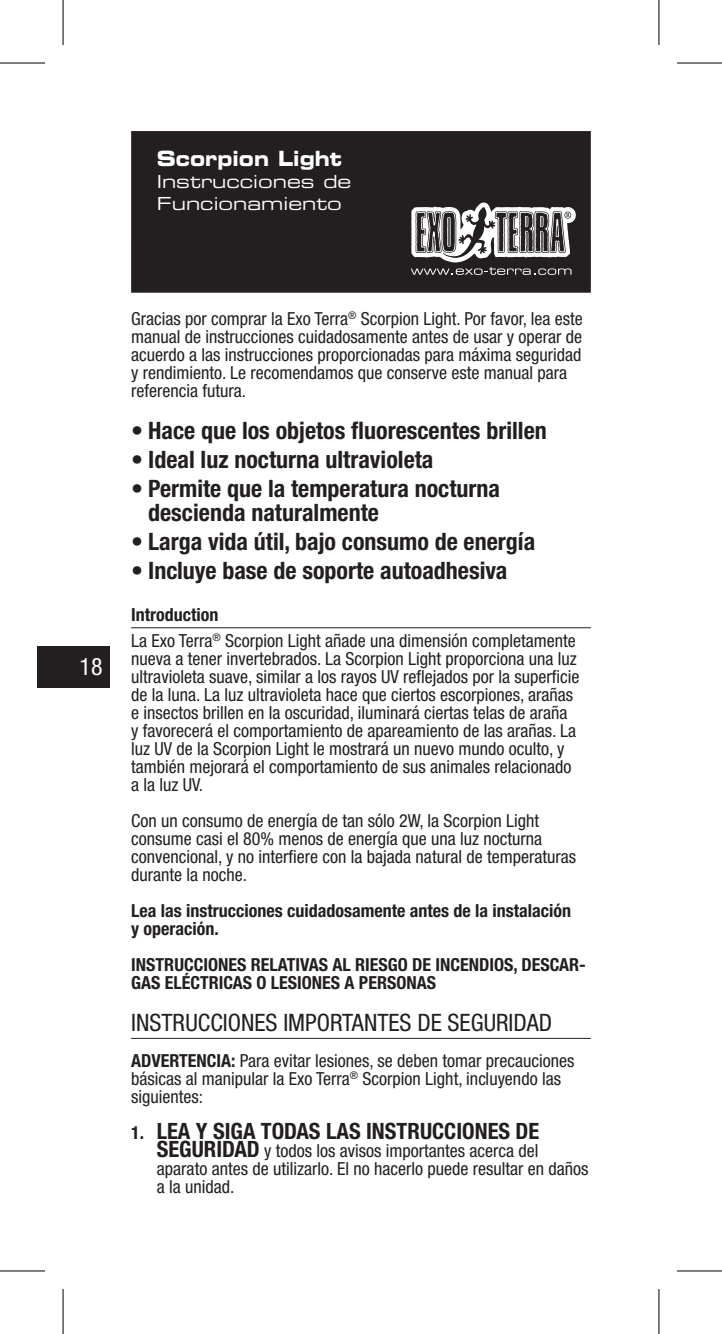
<style>
.page{position:relative;width:722px;height:1334px;background:#fff}
.page>*{position:absolute;margin:0;border:0;box-sizing:border-box;transform-origin:0 0}
.t1{font:700 condensed 24px/24px "Helvetica Neue";color:#231f20}
.t2{font:condensed 24px "Helvetica Neue";color:#231f20}
.t3{font:condensed 24px "Helvetica Neue";color:#fff}
.t4{font:700 condensed 22.5px "Helvetica Neue";color:#231f20}
.t5{font:21px "Eurostile Bold Extended Two";color:#fff;scale:.88 1}
.t6{font:condensed 18px/18px "Helvetica Neue";color:#231f20}
.t7{font:700 condensed 18px/18px "Helvetica Neue";color:#231f20}
.t8{font:18px/21.6px "Eurostile Extended Two";color:#fff}
.s1{font-weight:700}
.s2{font-size:18px}
.s3{font-weight:700;font-size:22.5px}
</style>
<div class="page">
<div style="left:37px;top:646px;width:73px;height:41px;background:#231f20"></div>
<hr style="left:131px;top:627px;width:459px;height:1px;background:#231f20">
<hr style="left:131px;top:1038px;width:459px;height:1px;background:#231f20">
<div style="left:133px;top:133px;width:456px;height:158px;background:#231f20"></div>
<div style="left:131px;top:131px;width:459px;height:162px;border:3px solid #231f20"></div>
<svg style="left:410px;top:202px;width:165px;height:73px"></svg>
<svg style="left:659px;top:0;width:1px;height:45px"></svg>
<svg style="left:659px;top:1289px;width:1px;height:45px"></svg>
<hr style="left:0;top:62px;width:45px;height:2px;background:#000">
<hr style="left:676px;top:62px;width:45px;height:2px;background:#000">
<hr style="left:0;top:1270px;width:45px;height:1px;background:#000">
<hr style="left:676px;top:1270px;width:45px;height:1px;background:#000">
<hr style="left:62px;top:0;width:2px;height:45px;background:#000">
<hr style="left:62px;top:1289px;width:2px;height:45px;background:#000">
<hr style="left:658px;top:0;width:1px;height:45px;background:#000">
<hr style="left:658px;top:1289px;width:1px;height:45px;background:#000">
<p class="t5" style="left:157px;top:144px;width:212px">Scorpion Light</p>
<p class="t8" style="left:157px;top:170px;width:196px">Instrucciones de<br>Funcionamiento</p>
<h1 class="t3" style="left:79px;top:652px;width:25px">18</h1>
<p class="t6" style="left:131px;top:309px;width:453px">Gracias por comprar la Exo Terra<sup>®</sup> Scorpion Light. Por favor, lea este manual de instrucciones cuidadosamente antes de usar y operar de acuerdo a las instrucciones proporcionadas para máxima seguridad y rendimiento. Le recomendamos que conserve este manual para referencia futura.</p>
<h1 class="t1" style="left:131px;top:418px;width:417px">• Hace que los objetos fluorescentes brillen</h1>
<h1 class="t1" style="left:131px;top:447px;width:304px">• Ideal luz nocturna ultravioleta</h1>
<h1 class="t1" style="left:148px;top:476px;width:353px;text-indent:-17px">• Permite que la temperatura nocturna descienda naturalmente</h1>
<h1 class="t1" style="left:131px;top:529px;width:405px">• Larga vida útil, bajo consumo de energía</h1>
<h1 class="t1" style="left:131px;top:558px;width:377px">• Incluye base de soporte autoadhesiva</h1>
<p class="t6" style="left:131px;top:601px;width:446px;line-height:26.4px"><span class="s1">Introduction<br></span>La Exo Terra<sup>®</sup> Scorpion Light añade una dimensión completamente</p>
<p class="t6" style="left:131px;top:649px;width:449px">nueva a tener invertebrados. La Scorpion Light proporciona una luz ultravioleta suave, similar a los rayos UV reflejados por la superficie de la luna. La luz ultravioleta hace que ciertos escorpiones, arañas e insectos brillen en la oscuridad, iluminará ciertas telas de araña<br>y favorecerá el comportamiento de apareamiento de las arañas. La luz UV de la Scorpion Light le mostrará un nuevo mundo oculto, y también mejorará el comportamiento de sus animales relacionado a la luz UV.</p>
<p class="t6" style="left:131px;top:811px;width:446px">Con un consumo de energía de tan sólo 2W, la Scorpion Light consume casi el 80% menos de energía que una luz nocturna convencional, y no interfiere con la bajada natural de temperaturas durante la noche.</p>
<p class="t7" style="left:131px;top:901px;width:441px">Lea las instrucciones cuidadosamente antes de la instalación y operación.</p>
<p class="t7" style="left:131px;top:955px;width:456px">INSTRUCCIONES RELATIVAS AL RIESGO DE INCENDIOS, DESCAR-<br>GAS ELÉCTRICAS O LESIONES A PERSONAS</p>
<h1 class="t2" style="left:131px;top:1008px;width:422px">INSTRUCCIONES IMPORTANTES DE SEGURIDAD</h1>
<p class="t6" style="left:131px;top:1051px;width:445px"><span class="s1">ADVERTENCIA:</span> Para evitar lesiones, se deben tomar precauciones básicas al manipular la Exo Terra<sup>®</sup> Scorpion Light, incluyendo las siguientes:</p>
<p class="t4" style="left:131px;top:1117px;width:409px"><span class="s2">1.</span> LEA Y SIGA TODAS LAS INSTRUCCIONES DE</p>
<p class="t6" style="left:157px;top:1141px;width:433px"><span class="s3">SEGURIDAD</span> y todos los avisos importantes acerca del aparato antes de utilizarlo. El no hacerlo puede resultar en daños a la unidad.</p>
</div>
